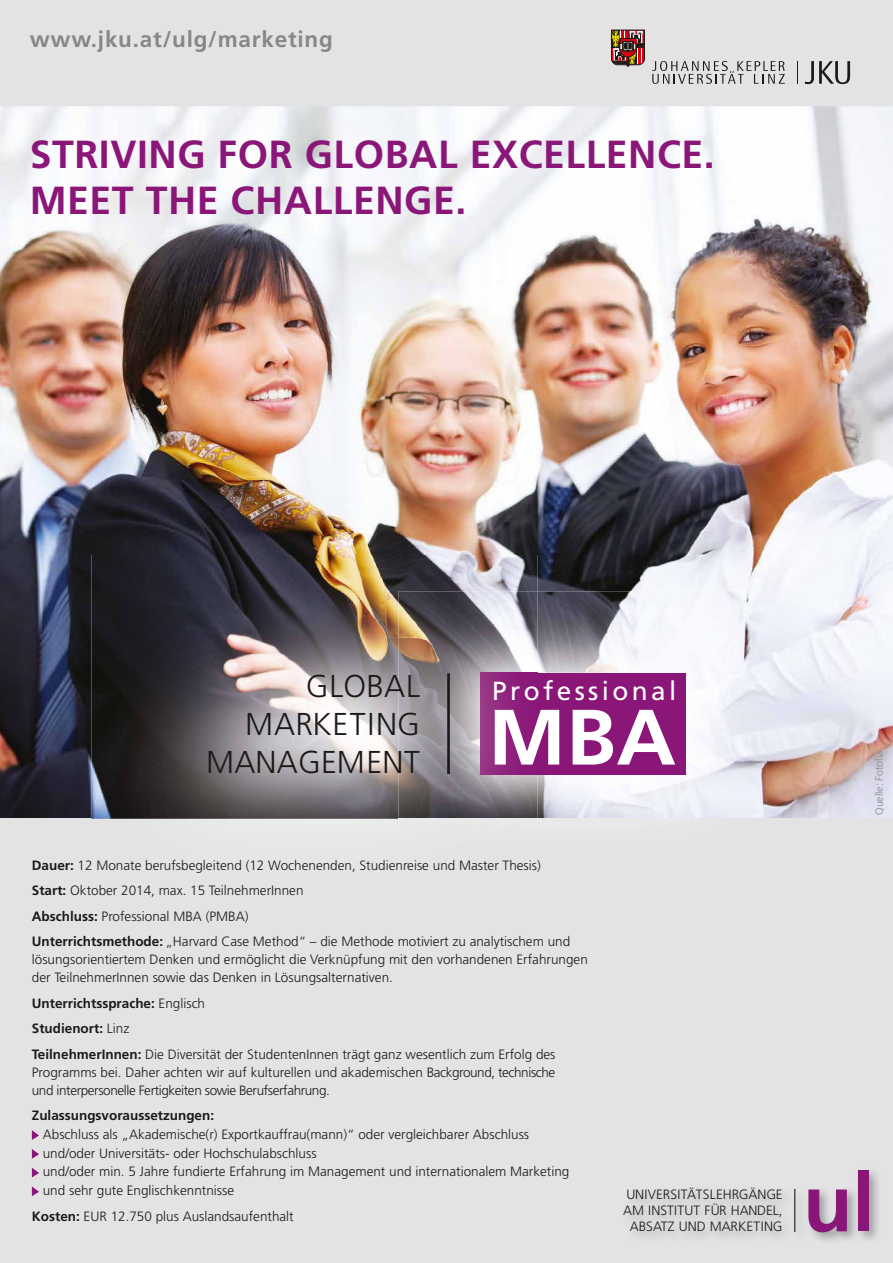
<style>
.page{position:relative;width:893px;height:1263px;background:#fff}
.page>*{position:absolute;margin:0;border:0;box-sizing:border-box;transform-origin:0 0}
.t1{font:700 81.15px "Frutiger";color:#8a1778}
.t2{font:700 78.45px "Frutiger";color:#fff;scale:1.05 1}
.t3{font:700 39.15px/47px "Frutiger";letter-spacing:.015em;color:#8a1778}
.t4{font:300 31.65px/38px "Frutiger";letter-spacing:.005em;color:#1a1a18;text-align:right}
.t5{font:26.1px "Frutiger";letter-spacing:.13em;color:#fff}
.t6{font:700 22.5px "Frutiger";letter-spacing:.035em;color:#878786}
.t7{font:300 13.5px/25.5px "Frutiger";color:#1a1a18}
.t8{font:300 13.5px/18px "Frutiger";letter-spacing:-.03em;color:#1a1a18}
.t9{font:700 13.5px "Frutiger";color:#1a1a18}
.t10{font:300 10.5px "Frutiger";color:#878786}
.s1{font-weight:700}
</style>
<div class="page">
<div style="left:0;top:0;width:893px;height:106px;background:#e3e3e3"></div>
<img style="left:0;top:106px;width:893px;height:713px">
<div style="left:0;top:819px;width:893px;height:444px;background:#e3e3e3"></div>
<hr style="left:794px;top:1189px;width:1px;height:43px;background:#1a1a18">
<img style="left:538px;top:591px;width:229px;height:228px">
<div style="left:480px;top:673px;width:205px;height:101px;background:#8a1778"></div>
<img style="left:92px;top:555px;width:446px;height:264px">
<img style="left:480px;top:673px;width:58px;height:101px">
<hr style="left:447px;top:673px;width:3px;height:101px;background:#1a1a18">
<svg style="left:32px;top:1130px;width:7px;height:10px"></svg>
<svg style="left:32px;top:1149px;width:7px;height:10px"></svg>
<svg style="left:32px;top:1168px;width:7px;height:10px"></svg>
<svg style="left:32px;top:1186px;width:7px;height:10px"></svg>
<svg style="left:611px;top:30px;width:34px;height:37px"></svg>
<svg style="left:797px;top:61px;width:1px;height:23px"></svg>
<svg style="left:805px;top:61px;width:45px;height:23px"></svg>
<svg style="left:652px;top:61px;width:133px;height:23px"></svg>
<h3 class="t6" style="left:30px;top:26px;width:305px">www.jku.at/ulg/marketing</h3>
<h3 class="t3" style="left:30px;top:131px;width:686px">STRIVING FOR GLOBAL EXCELLENCE.<br>MEET THE CHALLENGE.</h3>
<h3 class="t4" style="left:206px;top:667px;width:215px">GLOBAL<br>MARKETING<br>MANAGEMENT</h3>
<h3 class="t5" style="left:492px;top:676px;width:186px">Professional</h3>
<h2 class="t2" style="left:488px;top:691px;width:180px">MBA</h2>
<p class="t7" style="left:32px;top:852px;width:540px"><span class="s1">Dauer:</span> 12 Monate berufsbegleitend (12 Wochenenden, Studienreise und Master Thesis)<br><span class="s1">Start:</span> Oktober 2014, max. 15 TeilnehmerInnen<br><span class="s1">Abschluss:</span> Professional MBA (PMBA)<br><span class="s1">Unterrichtsmethode:</span> „Harvard Case Method“ – die Methode motiviert zu analytischem und</p>
<p class="t7" style="left:32px;top:950px;width:557px;line-height:18px">lösungsorientiertem Denken und ermöglicht die Verknüpfung mit den vorhandenen Erfahrungen der TeilnehmerInnen sowie das Denken in Lösungsalternativen.</p>
<p class="t7" style="left:32px;top:990px;width:525px"><span class="s1">Unterrichtssprache:</span> Englisch<br><span class="s1">Studienort:</span> Linz<br><span class="s1">TeilnehmerInnen:</span> Die Diversität der StudentenInnen trägt ganz wesentlich zum Erfolg des</p>
<p class="t8" style="left:32px;top:1063px;width:525px">Programms bei. Daher achten wir auf kulturellen und akademischen Background, technische und interpersonelle Fertigkeiten sowie Berufserfahrung.</p>
<p class="t9" style="left:32px;top:1107px;width:184px">Zulassungsvoraussetzungen:</p>
<p class="t7" style="left:43px;top:1125px;width:528px;line-height:18.8px">Abschluss als „Akademische(r) Exportkauffrau(mann)“ oder vergleichbarer Abschluss und/oder Universitäts- oder Hochschulabschluss<br>und/oder min. 5 Jahre fundierte Erfahrung im Management und internationalem Marketing und sehr gute Englischkenntnisse</p>
<p class="t7" style="left:32px;top:1203px;width:263px"><span class="s1">Kosten:</span> EUR 12.750 plus Auslandsaufenthalt</p>
<p class="t7" style="left:623px;top:1186px;width:161px;line-height:16.2px;text-align:center">UNIVERSITÄTSLEHRGÄNGE<br>AM INSTITUT FÜR HANDEL,<br>ABSATZ UND MARKETING</p>
<p class="t10" style="left:873px;top:815px;width:66px;rotate:-90deg">Quelle: Fotolia</p>
<h1 class="t1" style="left:803px;top:1155px;width:74px">ul</h1>
</div>
